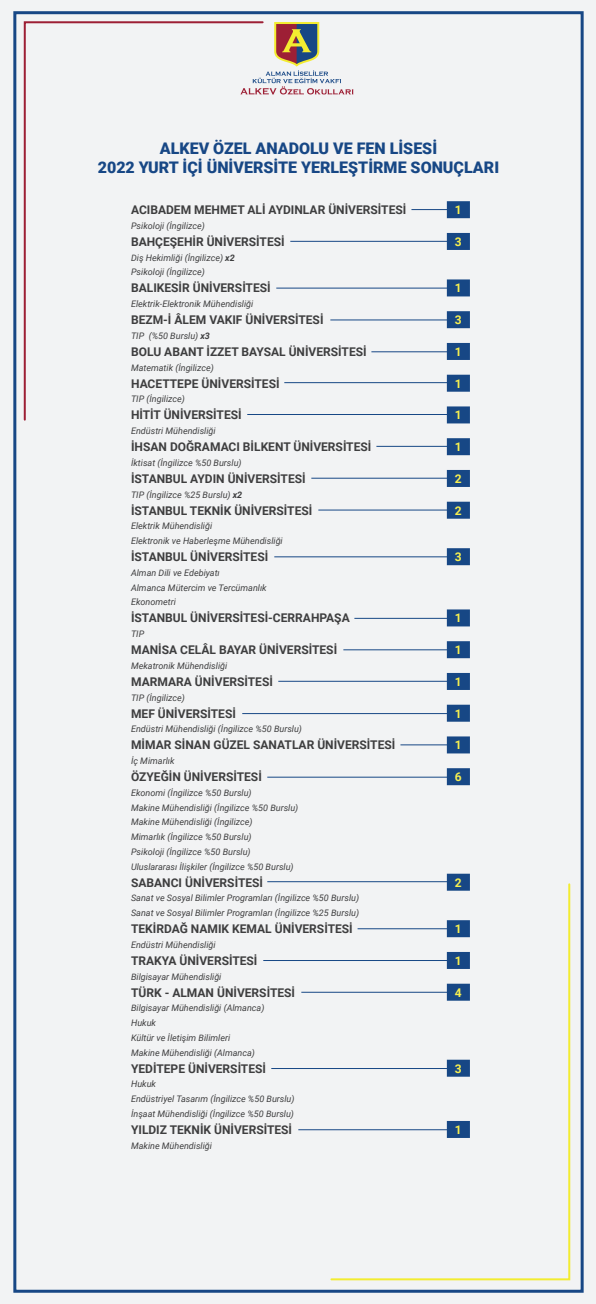
<style>
.page{position:relative;width:596px;height:1304px;background:#fff}
.page>*{position:absolute;margin:0;border:0;box-sizing:border-box;transform-origin:0 0}
.t1{font:900 16px "Roboto";color:#174785}
.t2{font:700 12px "Roboto";color:#3e3e3f}
.t3{font:700 12px "Roboto";color:#f6ef50}
.t4{font:italic 9px "Roboto";color:#3e3e3f}
.s1{font-weight:700}
</style>
<div class="page">
<div style="left:0;top:0;width:595px;height:1304px;background:#f2f3f4"></div>
<div style="left:13px;top:11px;width:570px;height:1282px;border:3px solid #174785"></div>
<svg style="left:23px;top:21px;width:241px;height:400px"></svg>
<svg style="left:329px;top:882px;width:242px;height:399px"></svg>
<svg style="left:240px;top:22px;width:113px;height:73px"></svg>
<svg style="left:446px;top:201px;width:23px;height:937px"></svg>
<hr style="left:411px;top:209px;width:40px;height:1px;background:#174785">
<hr style="left:290px;top:241px;width:161px;height:1px;background:#174785">
<hr style="left:276px;top:288px;width:175px;height:1px;background:#174785">
<hr style="left:330px;top:320px;width:121px;height:1px;background:#174785">
<hr style="left:371px;top:351px;width:80px;height:1px;background:#174785">
<hr style="left:284px;top:382px;width:167px;height:1px;background:#174785">
<hr style="left:247px;top:414px;width:204px;height:1px;background:#174785">
<hr style="left:376px;top:446px;width:75px;height:1px;background:#174785">
<hr style="left:311px;top:478px;width:140px;height:1px;background:#174785">
<hr style="left:318px;top:510px;width:133px;height:1px;background:#174785">
<hr style="left:274px;top:556px;width:177px;height:1px;background:#174785">
<hr style="left:354px;top:618px;width:97px;height:1px;background:#174785">
<hr style="left:343px;top:649px;width:108px;height:1px;background:#174785">
<hr style="left:278px;top:681px;width:173px;height:1px;background:#174785">
<hr style="left:242px;top:713px;width:209px;height:1px;background:#174785">
<hr style="left:400px;top:744px;width:51px;height:1px;background:#174785">
<hr style="left:267px;top:777px;width:184px;height:1px;background:#174785">
<hr style="left:267px;top:881px;width:184px;height:1px;background:#174785">
<hr style="left:357px;top:928px;width:94px;height:1px;background:#174785">
<hr style="left:263px;top:960px;width:188px;height:1px;background:#174785">
<hr style="left:301px;top:992px;width:150px;height:1px;background:#174785">
<hr style="left:271px;top:1068px;width:180px;height:1px;background:#174785">
<hr style="left:298px;top:1129px;width:153px;height:1px;background:#174785">
<p class="t1" style="left:160px;top:137px;width:278px">ALKEV ÖZEL ANADOLU VE FEN LİSESİ</p>
<p class="t1" style="left:98px;top:156px;width:402px">2022 YURT İÇİ ÜNİVERSİTE YERLEŞTİRME SONUÇLARI</p>
<p class="t2" style="left:131px;top:202px;width:276px">ACIBADEM MEHMET ALİ AYDINLAR ÜNİVERSİTESİ</p>
<p class="t3" style="left:454px;top:202px;width:8px">1</p>
<p class="t4" style="left:131px;top:219px;width:75px">Psikoloji (İngilizce)</p>
<p class="t2" style="left:131px;top:233px;width:155px">BAHÇEŞEHİR ÜNİVERSİTESİ</p>
<p class="t3" style="left:454px;top:233px;width:8px">3</p>
<p class="t4" style="left:131px;top:251px;width:105px">Diş Hekimliği (İngilizce) <span class="s1">x2</span></p>
<p class="t4" style="left:131px;top:266px;width:75px">Psikoloji (İngilizce)</p>
<p class="t2" style="left:131px;top:280px;width:141px">BALIKESİR ÜNİVERSİTESİ</p>
<p class="t3" style="left:454px;top:280px;width:8px">1</p>
<p class="t4" style="left:131px;top:298px;width:124px">Elektrik-Elektronik Mühendisliği</p>
<p class="t2" style="left:131px;top:312px;width:194px">BEZM-İ ÂLEM VAKIF ÜNİVERSİTESİ</p>
<p class="t3" style="left:454px;top:312px;width:8px">3</p>
<p class="t4" style="left:131px;top:329px;width:80px">TIP (%50 Burslu) <span class="s1">x3</span></p>
<p class="t2" style="left:131px;top:343px;width:237px">BOLU ABANT İZZET BAYSAL ÜNİVERSİTESİ</p>
<p class="t3" style="left:454px;top:343px;width:8px">1</p>
<p class="t4" style="left:131px;top:361px;width:84px">Matematik (İngilizce)</p>
<p class="t2" style="left:131px;top:375px;width:150px">HACETTEPE ÜNİVERSİTESİ</p>
<p class="t3" style="left:454px;top:375px;width:8px">1</p>
<p class="t4" style="left:131px;top:393px;width:55px">TIP (İngilizce)</p>
<p class="t2" style="left:131px;top:407px;width:112px">HİTİT ÜNİVERSİTESİ</p>
<p class="t3" style="left:454px;top:407px;width:8px">1</p>
<p class="t4" style="left:131px;top:425px;width:86px">Endüstri Mühendisliği</p>
<p class="t2" style="left:131px;top:439px;width:242px">İHSAN DOĞRAMACI BİLKENT ÜNİVERSİTESİ</p>
<p class="t3" style="left:454px;top:439px;width:8px">1</p>
<p class="t4" style="left:131px;top:456px;width:112px">İktisat (İngilizce %50 Burslu)</p>
<p class="t2" style="left:131px;top:470px;width:176px">İSTANBUL AYDIN ÜNİVERSİTESİ</p>
<p class="t3" style="left:454px;top:470px;width:8px">2</p>
<p class="t4" style="left:131px;top:488px;width:113px">TIP (İngilizce %25 Burslu) <span class="s1">x2</span></p>
<p class="t2" style="left:131px;top:502px;width:183px">İSTANBUL TEKNİK ÜNİVERSİTESİ</p>
<p class="t3" style="left:454px;top:502px;width:8px">2</p>
<p class="t4" style="left:131px;top:520px;width:83px">Elektrik Mühendisliği</p>
<p class="t4" style="left:131px;top:535px;width:153px">Elektronik ve Haberleşme Mühendisliği</p>
<p class="t2" style="left:131px;top:549px;width:139px">İSTANBUL ÜNİVERSİTESİ</p>
<p class="t3" style="left:454px;top:549px;width:8px">3</p>
<p class="t4" style="left:131px;top:566px;width:90px">Alman Dili ve Edebiyatı</p>
<p class="t4" style="left:131px;top:581px;width:137px">Almanca Mütercim ve Tercümanlık</p>
<p class="t4" style="left:131px;top:596px;width:46px">Ekonometri</p>
<p class="t2" style="left:131px;top:610px;width:220px">İSTANBUL ÜNİVERSİTESİ-CERRAHPAŞA</p>
<p class="t3" style="left:454px;top:610px;width:8px">1</p>
<p class="t4" style="left:131px;top:628px;width:15px">TIP</p>
<p class="t2" style="left:131px;top:642px;width:207px">MANİSA CELÂL BAYAR ÜNİVERSİTESİ</p>
<p class="t3" style="left:454px;top:642px;width:8px">1</p>
<p class="t4" style="left:131px;top:659px;width:98px">Mekatronik Mühendisliği</p>
<p class="t2" style="left:131px;top:673px;width:143px">MARMARA ÜNİVERSİTESİ</p>
<p class="t3" style="left:454px;top:673px;width:8px">1</p>
<p class="t4" style="left:131px;top:691px;width:55px">TIP (İngilizce)</p>
<p class="t2" style="left:131px;top:705px;width:106px">MEF ÜNİVERSİTESİ</p>
<p class="t3" style="left:454px;top:705px;width:8px">1</p>
<p class="t4" style="left:131px;top:723px;width:172px">Endüstri Mühendisliği (İngilizce %50 Burslu)</p>
<p class="t2" style="left:131px;top:737px;width:265px">MİMAR SİNAN GÜZEL SANATLAR ÜNİVERSİTESİ</p>
<p class="t3" style="left:454px;top:737px;width:8px">1</p>
<p class="t4" style="left:131px;top:755px;width:45px">İç Mimarlık</p>
<p class="t2" style="left:131px;top:769px;width:132px">ÖZYEĞİN ÜNİVERSİTESİ</p>
<p class="t3" style="left:454px;top:769px;width:8px">6</p>
<p class="t4" style="left:131px;top:786px;width:122px">Ekonomi (İngilizce %50 Burslu)</p>
<p class="t4" style="left:131px;top:801px;width:169px">Makine Mühendisliği (İngilizce %50 Burslu)</p>
<p class="t4" style="left:131px;top:816px;width:123px">Makine Mühendisliği (İngilizce)</p>
<p class="t4" style="left:131px;top:831px;width:122px">Mimarlık (İngilizce %50 Burslu)</p>
<p class="t4" style="left:131px;top:845px;width:121px">Psikoloji (İngilizce %50 Burslu)</p>
<p class="t4" style="left:131px;top:860px;width:164px">Uluslararası İlişkiler (İngilizce %50 Burslu)</p>
<p class="t2" style="left:131px;top:874px;width:133px">SABANCI ÜNİVERSİTESİ</p>
<p class="t3" style="left:454px;top:874px;width:8px">2</p>
<p class="t4" style="left:131px;top:892px;width:229px">Sanat ve Sosyal Bilimler Programları (İngilizce %50 Burslu)</p>
<p class="t4" style="left:131px;top:907px;width:229px">Sanat ve Sosyal Bilimler Programları (İngilizce %25 Burslu)</p>
<p class="t2" style="left:131px;top:920px;width:223px">TEKİRDAĞ NAMIK KEMAL ÜNİVERSİTESİ</p>
<p class="t3" style="left:454px;top:920px;width:8px">1</p>
<p class="t4" style="left:131px;top:938px;width:86px">Endüstri Mühendisliği</p>
<p class="t2" style="left:131px;top:952px;width:128px">TRAKYA ÜNİVERSİTESİ</p>
<p class="t3" style="left:454px;top:952px;width:8px">1</p>
<p class="t4" style="left:131px;top:970px;width:92px">Bilgisayar Mühendisliği</p>
<p class="t2" style="left:131px;top:984px;width:165px">TÜRK - ALMAN ÜNİVERSİTESİ</p>
<p class="t3" style="left:454px;top:984px;width:8px">4</p>
<p class="t4" style="left:131px;top:1002px;width:135px">Bilgisayar Mühendisliği (Almanca)</p>
<p class="t4" style="left:131px;top:1017px;width:26px">Hukuk</p>
<p class="t4" style="left:131px;top:1031px;width:101px">Kültür ve İletişim Bilimleri</p>
<p class="t4" style="left:131px;top:1046px;width:125px">Makine Mühendisliği (Almanca)</p>
<p class="t2" style="left:131px;top:1060px;width:136px">YEDİTEPE ÜNİVERSİTESİ</p>
<p class="t3" style="left:454px;top:1060px;width:8px">3</p>
<p class="t4" style="left:131px;top:1078px;width:26px">Hukuk</p>
<p class="t4" style="left:131px;top:1093px;width:165px">Endüstriyel Tasarım (İngilizce %50 Burslu)</p>
<p class="t4" style="left:131px;top:1107px;width:164px">İnşaat Mühendisliği (İngilizce %50 Burslu)</p>
<p class="t2" style="left:131px;top:1121px;width:162px">YILDIZ TEKNİK ÜNİVERSİTESİ</p>
<p class="t3" style="left:454px;top:1121px;width:8px">1</p>
<p class="t4" style="left:131px;top:1139px;width:82px">Makine Mühendisliği</p>
</div>
